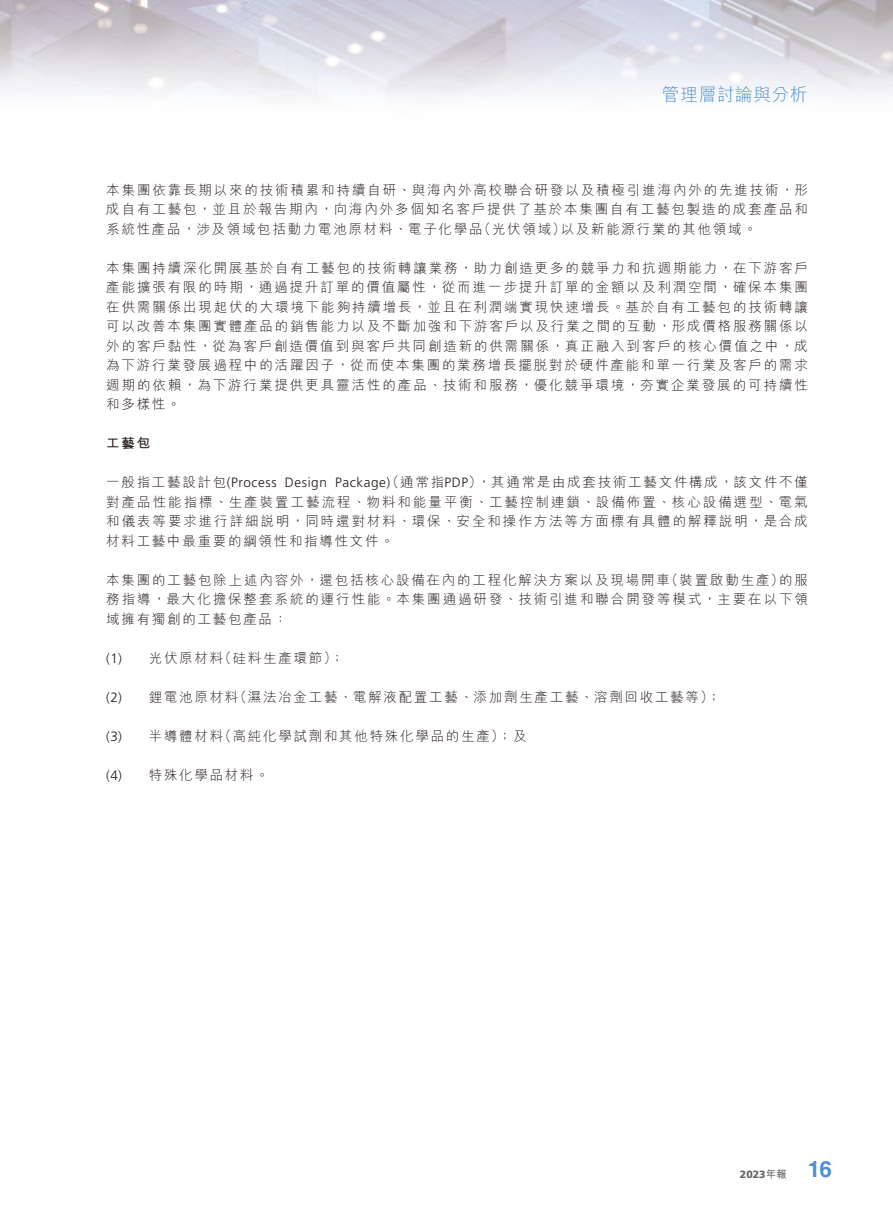
<style>
.page{position:relative;width:893px;height:1212px;background:#fff}
.page>*{position:absolute;margin:0;border:0;box-sizing:border-box;transform-origin:0 0}
.t1{font:700 22.5px "Helvetica LT Std";color:#5090cd}
.t2{font:300 18px "M Hei HK";letter-spacing:.02em;color:#5090cd}
.t3{font:300 13.5px/19.5px "M Hei HK";letter-spacing:.135em;color:#231916}
.t4{font:300 13.5px "Frutiger LT Std";letter-spacing:.045em;color:#231916}
.t5{font:700 13.5px "M Hei HK";color:#231916}
.t6{font:900 10.5px "Frutiger LT Std";color:#666565}
.s1{font-family:"M Hei HK"}
.s2{font-family:"Frutiger LT Std"}
.s3{font-family:"M Hei HK";font-weight:700}
</style>
<div class="page">
<img style="left:0;top:0;width:893px;height:99px">
<h2 class="t2" style="left:662px;top:85px;width:148px">管理層討論與分析</h2>
<p class="t3" style="left:106px;top:180px;width:703px">本集團依靠長期以來的技術積累和持續自研、與海內外高校聯合研發以及積極引進海內外的先進技術，形</p>
<p class="t3" style="left:106px;top:199px;width:703px">成自有工藝包，並且於報告期內，向海內外多個知名客戶提供了基於本集團自有工藝包製造的成套產品和</p>
<p class="t3" style="left:561px;top:219px;width:198px">以及新能源行業的其他領域。</p>
<p class="t3" style="left:477px;top:219px;width:90px">（光伏領域）</p>
<p class="t3" style="left:106px;top:219px;width:378px">系統性產品，涉及領域包括動力電池原材料、電子化學品</p>
<p class="t3" style="left:106px;top:258px;width:703px;text-align:justify">本集團持續深化開展基於自有工藝包的技術轉讓業務，助力創造更多的競爭力和抗週期能力，在下游客戶產能擴張有限的時期，通過提升訂單的價值屬性，從而進一步提升訂單的金額以及利潤空間，確保本集團在供需關係出現起伏的大環境下能夠持續增長，並且在利潤端實現快速增長。基於自有工藝包的技術轉讓可以改善本集團實體產品的銷售能力以及不斷加強和下游客戶以及行業之間的互動，形成價格服務關係以外的客戶黏性，從為客戶創造價值到與客戶共同創造新的供需關係，真正融入到客戶的核心價值之中，成為下游行業發展過程中的活躍因子，從而使本集團的業務增長擺脫對於硬件產能和單一行業及客戶的需求週期的依賴，為下游行業提供更具靈活性的產品、技術和服務，優化競爭環境，夯實企業發展的可持續性和多樣性。</p>
<p class="t5" style="left:106px;top:434px;width:46px">工藝包</p>
<p class="t3" style="left:477px;top:472px;width:332px">，其通常是由成套技術工藝文件構成，該文件不僅</p>
<p class="t4" style="left:335px;top:475px;width:148px">Package)<span class="s1">（通常指</span>PDP<span class="s1">）</span></p>
<p class="t3" style="left:106px;top:472px;width:703px">一般指工藝設計包<span class="s2">(Process<br></span>對產品性能指標、生產裝置工藝流程、物料和能量平衡、工藝控制連鎖、設備佈置、核心設備選型、電氣和儀表等要求進行詳細說明，同時還對材料、環保、安全和操作方法等方面標有具體的解釋說明，是合成材料工藝中最重要的綱領性和指導性文件。</p>
<p class="t3" style="left:779px;top:570px;width:30px">的服</p>
<p class="t4" style="left:285px;top:475px;width:43px">Design</p>
<p class="t3" style="left:665px;top:570px;width:121px">（裝置啟動生產）</p>
<p class="t3" style="left:106px;top:570px;width:703px">本集團的工藝包除上述內容外，還包括核心設備在內的工程化解決方案以及現場開車<br>務指導，最大化擔保整套系統的運行性能。本集團通過研發、技術引進和聯合開發等模式，主要在以下領域擁有獨創的工藝包產品：</p>
<p class="t3" style="left:218px;top:648px;width:127px">（硅料生產環節 ;(</p>
<p class="t3" style="left:149px;top:648px;width:76px">光伏原材料</p>
<p class="t4" style="left:106px;top:651px;width:17px">1( )</p>
<p class="t4" style="left:106px;top:690px;width:17px">2( )</p>
<p class="t3" style="left:233px;top:687px;width:489px">（濕法冶金工藝、電解液配置工藝、添加劑生產工藝、溶劑回收工藝等 ;(</p>
<p class="t3" style="left:149px;top:687px;width:91px">鋰電池原材料</p>
<p class="t4" style="left:106px;top:729px;width:17px">3( )</p>
<p class="t3" style="left:218px;top:726px;width:310px">（高純化學試劑和其他特殊化學品的生產）；及</p>
<p class="t3" style="left:149px;top:726px;width:76px">半導體材料</p>
<p class="t4" style="left:106px;top:768px;width:17px">4( )</p>
<p class="t3" style="left:149px;top:765px;width:122px">特殊化學品材料。</p>
<p class="t6" style="left:740px;top:1168px;width:48px">2023<span class="s3">年報</span></p>
<h1 class="t1" style="left:808px;top:1155px;width:26px">16</h1>
</div>
